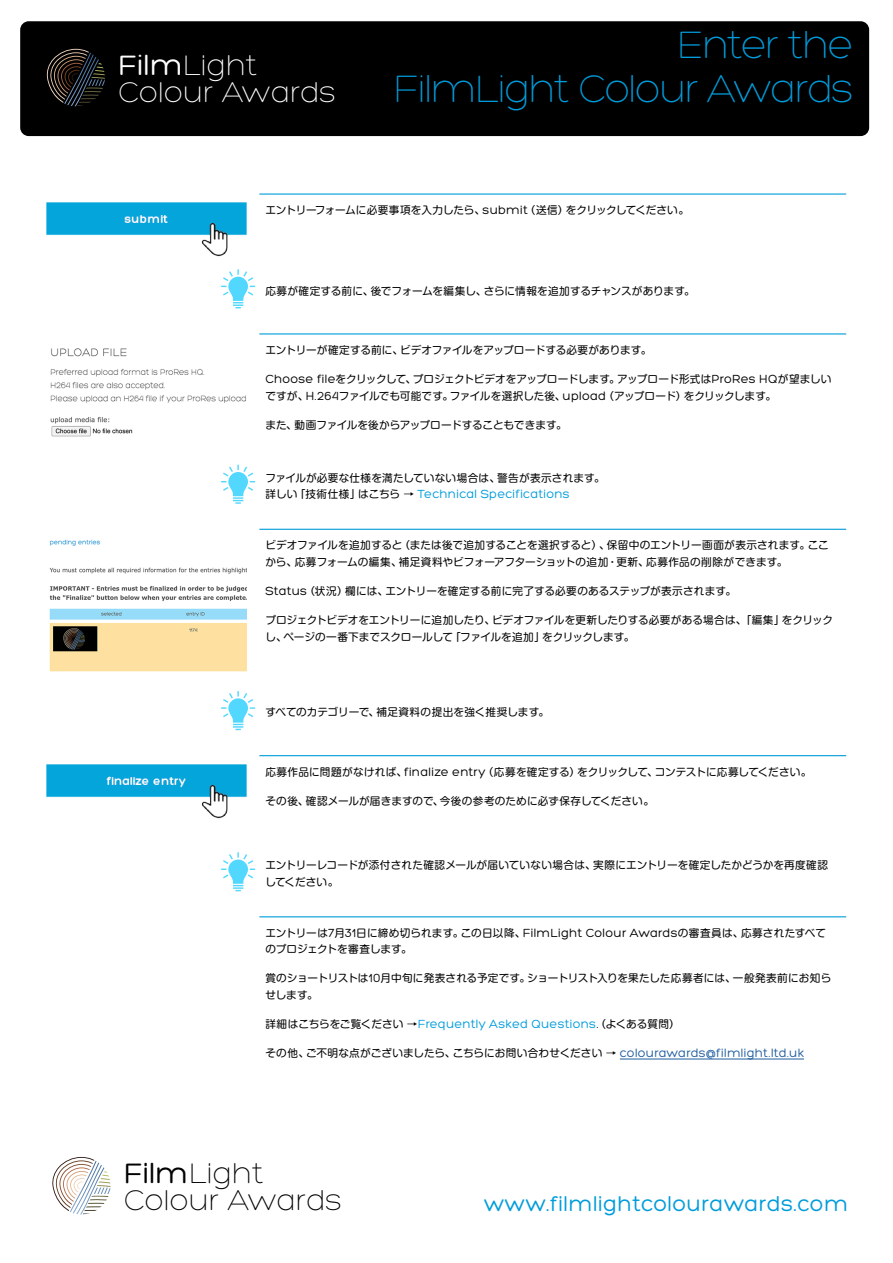
<style>
.page{position:relative;width:893px;height:1263px;background:#fff}
.page>*{position:absolute;margin:0;border:0;box-sizing:border-box;transform-origin:0 0}
.t1{font:300 41.4px/43.5px "Hero";letter-spacing:-.035em;color:#009cdb;text-align:right}
.t2{font:300 30.45px/26.5px "Hero";color:#000}
.t3{font:300 30.45px/26.5px "Hero";color:#fff}
.t4{font:22.5px "Hero";letter-spacing:.02em;color:#009cdb}
.t5{font:12.75px "Hero";letter-spacing:.015em;color:#009cdb}
.t6{font:12.75px "Hero";color:#000}
.t7{font:10.65px/16.5px "Shin M Go Pro";letter-spacing:.005em;color:#000}
.t8{font:10.65px/16.5px "Shin M Go Pro";letter-spacing:-.015em;color:#000}
.s1{font-weight:400}
.s2{font-family:"Hero";font-size:12.75px}
.s3{font-family:"Shin M Go Pro";font-size:10.65px;color:#000}
.s4{font-family:"Hero";font-size:12.75px;color:#1f5d9e}
</style>
<div class="page">
<hr style="left:259px;top:193px;width:587px;height:2px;background:#009cdb">
<hr style="left:259px;top:333px;width:587px;height:1px;background:#009cdb">
<hr style="left:259px;top:529px;width:587px;height:1px;background:#009cdb">
<hr style="left:259px;top:755px;width:587px;height:1px;background:#009cdb">
<hr style="left:259px;top:916px;width:587px;height:1px;background:#009cdb">
<img style="left:47px;top:203px;width:200px;height:54px">
<svg style="left:221px;top:269px;width:34px;height:39px"></svg>
<img style="left:50px;top:348px;width:196px;height:89px">
<svg style="left:221px;top:465px;width:34px;height:39px"></svg>
<img style="left:49px;top:539px;width:198px;height:133px">
<svg style="left:221px;top:691px;width:34px;height:39px"></svg>
<img style="left:47px;top:764px;width:200px;height:54px">
<svg style="left:221px;top:852px;width:34px;height:39px"></svg>
<hr style="left:620px;top:1059px;width:184px;height:1px;background:#1f5d9e">
<svg style="left:52px;top:1157px;width:58px;height:57px"></svg>
<div style="left:20px;top:21px;width:849px;height:115px;background:#000;border-radius:9px"></div>
<svg style="left:46px;top:49px;width:59px;height:57px"></svg>
<h2 class="t3" style="left:118px;top:53px;width:219px"><span class="s1">Film</span>Light<br>Colour Awards</h2>
<h1 class="t1" style="left:393px;top:24px;width:461px">Enter the<br>FilmLight Colour Awards</h1>
<p class="t7" style="left:265px;top:200px;width:425px">エントリーフォームに必要事項を入力したら、<span class="s2">submit</span>（送信）をクリックしてください。</p>
<p class="t7" style="left:265px;top:281px;width:431px">応募が確定する前に、後でフォームを編集し、さらに情報を追加するチャンスがあります。</p>
<p class="t7" style="left:265px;top:340px;width:388px">エントリーが確定する前に、ビデオファイルをアップロードする必要があります。</p>
<p class="t8" style="left:265px;top:369px;width:568px"><span class="s2">Choose file</span>をクリックして、プロジェクトビデオをアップロードします。アップロード形式は<span class="s2">ProRes HQ</span>が望ましいですが、<span class="s2">H.264</span>ファイルでも可能です。ファイルを選択した後、<span class="s2">upload</span>（アップロード）をクリックします。</p>
<p class="t7" style="left:265px;top:415px;width:303px">また、動画ファイルを後からアップロードすることもできます。</p>
<p class="t7" style="left:265px;top:468px;width:341px">ファイルが必要な仕様を満たしていない場合は、警告が表示されます。</p>
<p class="t5" style="left:265px;top:487px;width:306px"><span class="s3">詳しい「技術仕様」はこちら →</span> Technical Specifications</p>
<p class="t7" style="left:265px;top:536px;width:565px">ビデオファイルを追加すると（または後で追加することを選択すると）、保留中のエントリー画面が表示されます。ここから、応募フォームの編集、補足資料やビフォーアフターショットの追加・更新、応募作品の削除ができます。</p>
<p class="t7" style="left:265px;top:581px;width:472px"><span class="s2">Status</span>（状況）欄には、エントリーを確定する前に完了する必要のあるステップが表示されます。</p>
<p class="t7" style="left:265px;top:611px;width:569px">プロジェクトビデオをエントリーに追加したり、ビデオファイルを更新したりする必要がある場合は、「編集」をクリックし、ページの一番下までスクロールして「ファイルを追加」をクリックします。</p>
<p class="t7" style="left:265px;top:703px;width:285px">すべてのカテゴリーで、補足資料の提出を強く推奨します。</p>
<p class="t7" style="left:265px;top:762px;width:548px">応募作品に問題がなければ、<span class="s2">finalize entry</span>（応募を確定する）をクリックして、コンテストに応募してください。</p>
<p class="t7" style="left:265px;top:791px;width:390px">その後、確認メールが届きますので、今後の参考のために必ず保存してください。</p>
<p class="t7" style="left:265px;top:856px;width:564px">エントリーレコードが添付された確認メールが届いていない場合は、実際にエントリーを確定したかどうかを再度確認してください。</p>
<p class="t7" style="left:265px;top:923px;width:562px">エントリーは<span class="s2">7</span>月<span class="s2">31</span>日に締め切られます。この日以降、<span class="s2">FilmLight Colour Awards</span>の審査員は、応募されたすべてのプロジェクトを審査します。</p>
<p class="t7" style="left:265px;top:969px;width:567px">賞のショートリストは<span class="s2">10</span>月中旬に発表される予定です。ショートリスト入りを果たした応募者には、一般発表前にお知らせします。</p>
<p class="t5" style="left:265px;top:1017px;width:416px"><span class="s3">詳細はこちらをご覧ください →</span>Frequently Asked Questions<span class="s3">（よくある質問）</span></p>
<p class="t6" style="left:597px;top:1017px;width:3px">.</p>
<p class="t7" style="left:265px;top:1044px;width:540px">その他、ご不明な点がございましたら、こちらにお問い合わせください → <span class="s4">colourawards@filmlight.ltd.uk</span></p>
<h2 class="t2" style="left:124px;top:1161px;width:219px"><span class="s1">Film</span>Light<br>Colour Awards</h2>
<h3 class="t4" style="left:484px;top:1192px;width:366px">www.filmlightcolourawards.com</h3>
</div>
